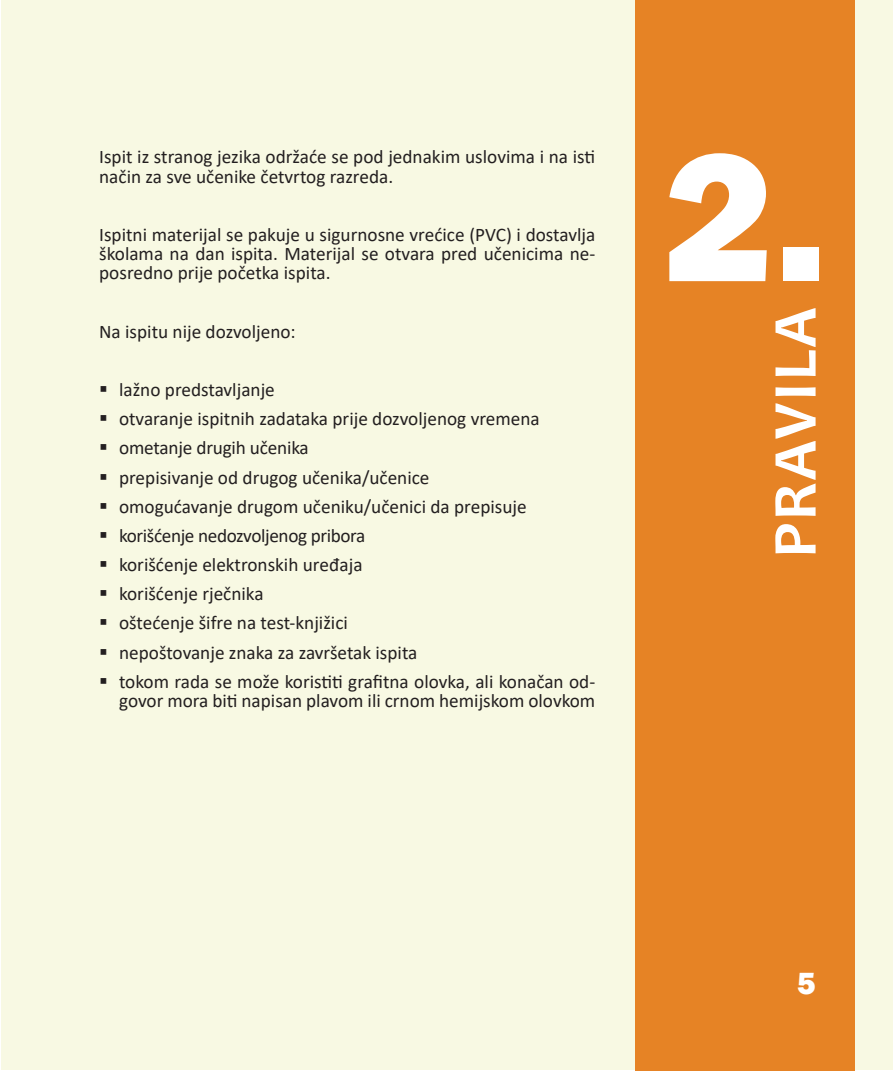
<style>
.page{position:relative;width:893px;height:1071px;background:#fff}
.page>*{position:absolute;margin:0;border:0;box-sizing:border-box;transform-origin:0 0}
.t1{font:800 189px "Franklin Gothic";color:#fff}
.t2{font:700 63px "Candara";letter-spacing:.04em;color:#fff}
.t3{font:800 31.5px "Franklin Gothic";color:#fff}
.t4{font:19.25px/19.2px "Calibri";color:#231f20}
</style>
<div class="page">
<div style="left:1px;top:1px;width:891px;height:1069px;background:#f8f9e3"></div>
<div style="left:635px;top:0;width:219px;height:1070px;background:#e68325"></div>
<p class="t4" style="left:99px;top:147px;width:498px">Ispit iz stranog jezika održaće se pod jednakim uslovima i na isti način za sve učenike četvrtog razreda.</p>
<p class="t4" style="left:99px;top:224px;width:498px;text-align:justify">Ispitni materijal se pakuje u sigurnosne vrećice (PVC) i dostavlja školama na dan ispita. Materijal se otvara pred učenicima ne&shy;posredno prije početka ispita.</p>
<p class="t4" style="left:99px;top:321px;width:198px">Na ispitu nije dozvoljeno:</p>
<p class="t4" style="left:99px;top:380px;width:177px">▪ lažno predstavljanje</p>
<p class="t4" style="left:99px;top:409px;width:442px">▪ otvaranje ispitnih zadataka prije dozvoljenog vremena</p>
<p class="t4" style="left:99px;top:438px;width:211px">▪ ometanje drugih učenika</p>
<p class="t4" style="left:99px;top:467px;width:332px">▪ prepisivanje od drugog učenika/učenice</p>
<p class="t4" style="left:99px;top:496px;width:429px">▪ omogućavanje drugom učeniku/učenici da prepisuje</p>
<p class="t4" style="left:99px;top:525px;width:268px">▪ korišćenje nedozvoljenog pribora</p>
<p class="t4" style="left:99px;top:555px;width:265px">▪ korišćenje elektronskih uređaja</p>
<p class="t4" style="left:99px;top:584px;width:166px">▪ korišćenje rječnika</p>
<p class="t4" style="left:99px;top:613px;width:250px">▪ oštećenje šifre na test-knjižici</p>
<p class="t4" style="left:99px;top:642px;width:320px">▪ nepoštovanje znaka za završetak ispita</p>
<p class="t4" style="left:99px;top:671px;width:498px;text-align:right">▪ tokom rada se može koristiti grafitna olovka, ali konačan od&shy;govor mora biti napisan plavom ili crnom hemijskom olovkom</p>
<h1 class="t1" style="left:664px;top:95px;width:164px">2.</h1>
<h2 class="t2" style="left:756px;top:558px;width:252px;rotate:-90deg">PRAVILA</h2>
<h3 class="t3" style="left:797px;top:964px;width:20px">5</h3>
</div>
